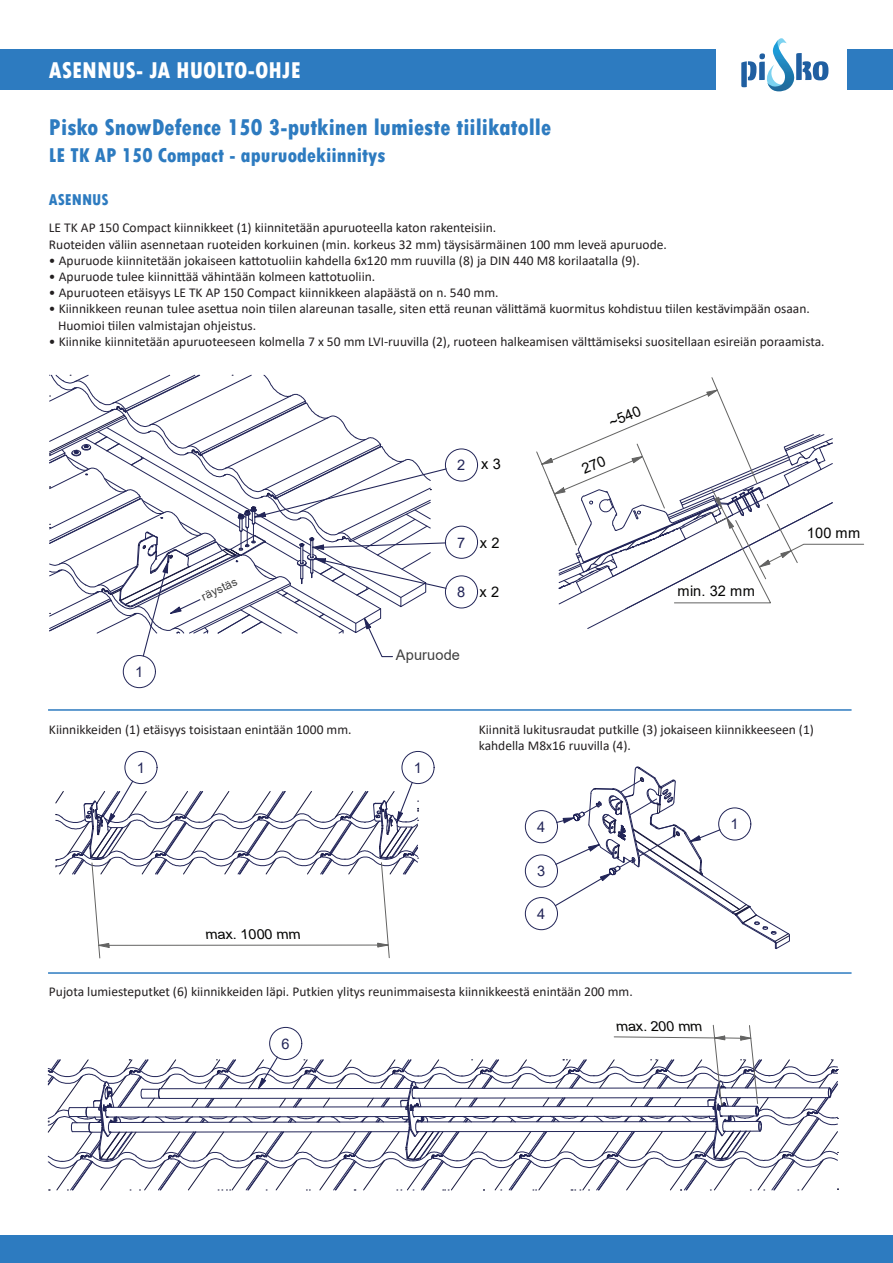
<style>
.page{position:relative;width:893px;height:1263px;background:#fff}
.page>*{position:absolute;margin:0;border:0;box-sizing:border-box;transform-origin:0 0}
.t1{font:800 condensed 24px "Tw Cen";color:#2d7bc0}
.t2{font:800 condensed 24px "Tw Cen";color:#fff}
.t3{font:800 condensed 21px "Tw Cen";color:#2d7bc0}
.t4{font:800 condensed 16.5px "Tw Cen";color:#2d7bc0}
.t5{font:14.55px "Arial";letter-spacing:.02em;color:#050504}
.t6{font:14.55px "Arial";color:#222558}
.t7{font:14.55px "Arial";letter-spacing:.02em;color:#3f3f3f}
.t8{font:13.8px "Arial";color:#050504;scale:1.06 1}
.t9{font:13.5px/16.2px "Calibri";color:#231f20}
.t10{font:11.55px "Arial";color:#3f3f3f}
</style>
<div class="page">
<div style="left:0;top:49px;width:893px;height:40px;background:#2d7bc0"></div>
<div style="left:716px;top:0;width:131px;height:97px;background:#fff"></div>
<svg style="left:741px;top:38px;width:87px;height:53px"></svg>
<div style="left:0;top:1235px;width:893px;height:28px;background:#2d7bc0"></div>
<hr style="left:48px;top:709px;width:803px;height:2px;background:#2d7bc0">
<hr style="left:48px;top:972px;width:803px;height:2px;background:#2d7bc0">
<div style="left:525px;top:810px;width:33px;height:33px;border:1px solid #222558;border-radius:50%"></div>
<div style="left:525px;top:854px;width:33px;height:33px;border:1px solid #222558;border-radius:50%"></div>
<div style="left:525px;top:897px;width:33px;height:33px;border:1px solid #222558;border-radius:50%"></div>
<svg style="left:554px;top:766px;width:236px;height:183px"></svg>
<div style="left:718px;top:807px;width:33px;height:33px;border:1px solid #222558;border-radius:50%"></div>
<svg style="left:47px;top:1025px;width:792px;height:166px"></svg>
<div style="left:269px;top:1027px;width:33px;height:33px;border:1px solid #222558;border-radius:50%"></div>
<div style="left:124px;top:751px;width:33px;height:33px;border:1px solid #222558;border-radius:50%"></div>
<svg style="left:55px;top:775px;width:364px;height:183px"></svg>
<div style="left:402px;top:751px;width:32px;height:33px;border:1px solid #222558;border-radius:50%"></div>
<div style="left:445px;top:448px;width:33px;height:33px;border:1px solid #222558;border-radius:50%"></div>
<div style="left:445px;top:575px;width:33px;height:33px;border:1px solid #222558;border-radius:50%"></div>
<div style="left:445px;top:526px;width:33px;height:33px;border:1px solid #222558;border-radius:50%"></div>
<svg style="left:49px;top:374px;width:399px;height:284px"></svg>
<div style="left:123px;top:655px;width:33px;height:33px;border:1px solid #222558;border-radius:50%"></div>
<svg style="left:536px;top:377px;width:328px;height:252px"></svg>
<h1 class="t2" style="left:49px;top:56px;width:253px">ASENNUS- JA HUOLTO-OHJE</h1>
<h1 class="t1" style="left:49px;top:113px;width:504px">Pisko SnowDefence 150 3-putkinen lumieste tiilikatolle</h1>
<h2 class="t3" style="left:49px;top:142px;width:338px">LE TK AP 150 Compact - apuruodekiinnitys</h2>
<p class="t4" style="left:49px;top:190px;width:61px">ASENNUS</p>
<p class="t9" style="left:49px;top:219px;width:619px">LE TK AP 150 Compact kiinnikkeet (1) kiinnitetään apuruoteella katon rakenteisiin.<br>Ruoteiden väliin asennetaan ruoteiden korkuinen (min. korkeus 32 mm) täysisärmäinen 100 mm leveä apuruode.</p>
<p class="t9" style="left:49px;top:252px;width:592px">• Apuruode kiinnitetään jokaiseen kattotuoliin kahdella 6x120 mm ruuvilla (8) ja DIN 440 M8 korilaatalla (9).</p>
<p class="t9" style="left:49px;top:268px;width:328px">• Apuruode tulee kiinnittää vähintään kolmeen kattotuoliin.</p>
<p class="t9" style="left:49px;top:284px;width:451px">• Apuruoteen etäisyys LE TK AP 150 Compact kiinnikkeen alapäästä on n. 540 mm.</p>
<p class="t9" style="left:58px;top:300px;width:753px;text-indent:-9px">• Kiinnikkeen reunan tulee asettua noin tiilen alareunan tasalle, siten että reunan välittämä kuormitus kohdistuu tiilen kestävimpään osaan.<br>Huomioi tiilen valmistajan ohjeistus.</p>
<p class="t9" style="left:49px;top:333px;width:777px">• Kiinnike kiinnitetään apuruoteeseen kolmella 7 x 50 mm LVI-ruuvilla (2), ruoteen halkeamisen välttämiseksi suositellaan esireiän poraamista.</p>
<p class="t6" style="left:135px;top:662px;width:10px">1</p>
<p class="t10" style="left:199px;top:590px;width:40px;rotate:-25deg">räystäs</p>
<p class="t5" style="left:606px;top:414px;width:35px;rotate:-23deg">~540</p>
<p class="t6" style="left:457px;top:455px;width:10px">2</p>
<p class="t5" style="left:481px;top:454px;width:21px">x 3</p>
<p class="t6" style="left:457px;top:532px;width:10px">7</p>
<p class="t6" style="left:457px;top:582px;width:10px">8</p>
<p class="t5" style="left:480px;top:533px;width:21px">x 2</p>
<p class="t5" style="left:479px;top:582px;width:21px">x 2</p>
<p class="t5" style="left:678px;top:581px;width:79px">min. 32 mm</p>
<p class="t5" style="left:807px;top:522px;width:55px">100 mm</p>
<p class="t7" style="left:396px;top:645px;width:66px">Apuruode</p>
<p class="t9" style="left:49px;top:721px;width:304px">Kiinnikkeiden (1) etäisyys toisistaan enintään 1000 mm.</p>
<p class="t9" style="left:479px;top:721px;width:337px">Kiinnitä lukitusraudat putkille (3) jokaiseen kiinnikkeeseen (1) kahdella M8x16 ruuvilla (4).</p>
<p class="t6" style="left:137px;top:758px;width:10px">1</p>
<p class="t6" style="left:414px;top:758px;width:10px">1</p>
<p class="t8" style="left:206px;top:924px;width:93px">max. 1000 mm</p>
<p class="t6" style="left:537px;top:817px;width:10px">4</p>
<p class="t6" style="left:537px;top:861px;width:10px">3</p>
<p class="t6" style="left:537px;top:904px;width:10px">4</p>
<p class="t9" style="left:49px;top:983px;width:585px">Pujota lumiesteputket (6) kiinnikkeiden läpi. Putkien ylitys reunimmaisesta kiinnikkeestä enintään 200 mm.</p>
<p class="t6" style="left:282px;top:1033px;width:10px">6</p>
<p class="t8" style="left:617px;top:1016px;width:85px">max. 200 mm</p>
<p class="t6" style="left:731px;top:814px;width:10px">1</p>
</div>
